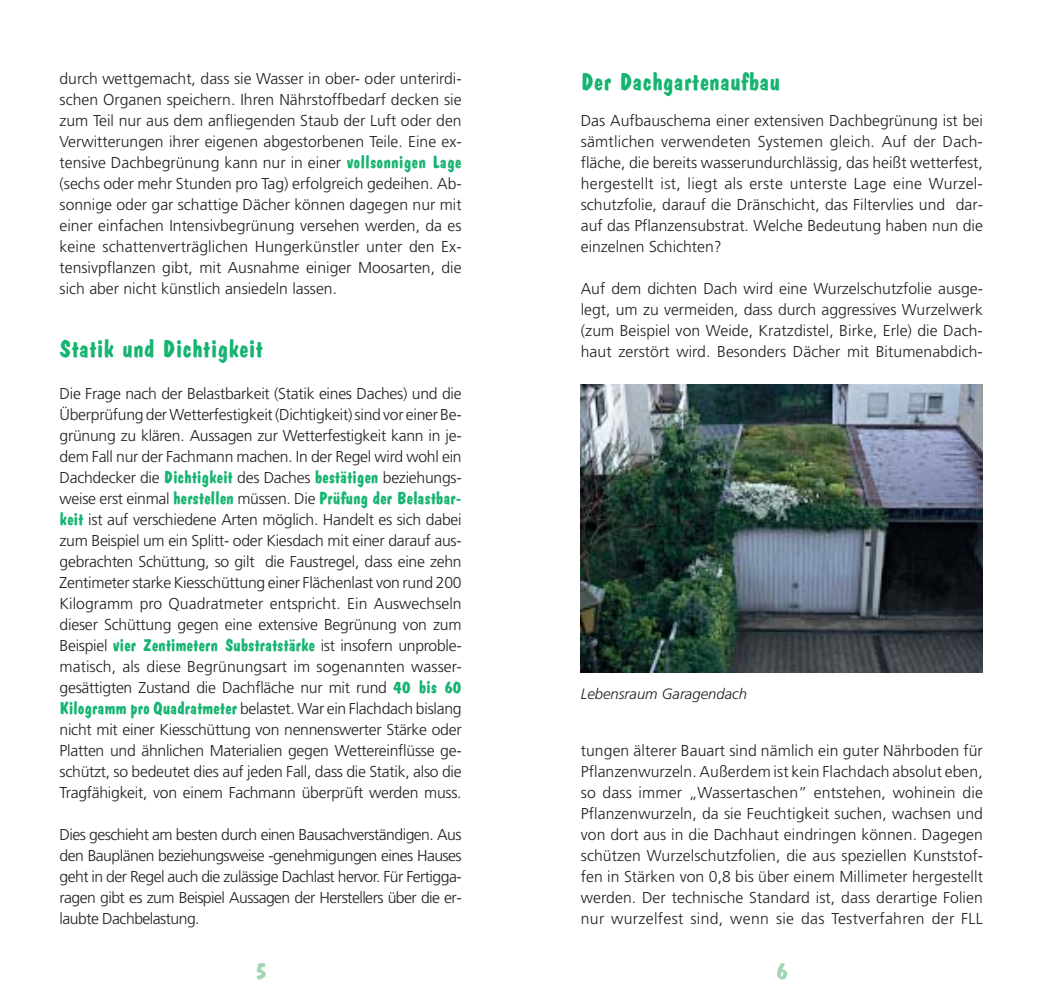
<style>
.page{position:relative;width:1042px;height:991px;background:#fff}
.page>*{position:absolute;margin:0;border:0;box-sizing:border-box;transform-origin:0 0}
.t1{font:700 24.5px "Dom Casual";color:#16b471}
.t2{font:700 24.5px "Dom Casual";color:#9fd5b1}
.t3{font:700 17.5px "Dom Casual";letter-spacing:-.015em;color:#16b471}
.t4{font:300 15.75px/21px "Frutiger";letter-spacing:-.015em;color:#231f1f;text-align:justify}
.t5{font:italic 300 14.88px "Frutiger";color:#231f1f}
.s1{font-family:"Dom Casual";font-weight:700;font-size:17.5px;color:#16b471}
.s2{font-family:"Frutiger";font-weight:300;font-size:15.75px;color:#231f1f}
</style>
<div class="page">
<img style="left:580px;top:384px;width:402px;height:288px">
<p class="t4" style="left:60px;top:69px;width:403px">durch wettgemacht, dass sie Wasser in ober- oder unterirdi&shy;schen Organen speichern. Ihren Nährstoffbedarf decken sie zum Teil nur aus dem anfliegenden Staub der Luft oder den Verwitterungen ihrer eigenen abgestorbenen Teile. Eine ex&shy;tensive Dachbegrünung kann nur in einer <span class="s1">vollsonnigen Lage </span>(sechs oder mehr Stunden pro Tag) erfolgreich gedeihen. Ab&shy;sonnige oder gar schattige Dächer können dagegen nur mit einer einfachen Intensivbegrünung versehen werden, da es keine schattenverträglichen Hungerkünstler unter den Ex&shy;tensivpflanzen gibt, mit Ausnahme einiger Moosarten, die sich aber nicht künstlich ansiedeln lassen.</p>
<h1 class="t1" style="left:60px;top:339px;width:205px">Statik und Dichtigkeit</h1>
<p class="t4" style="left:60px;top:384px;width:403px">Die Frage nach der Belastbarkeit (Statik eines Daches) und die Überprüfung der Wetterfestigkeit (Dichtigkeit) sind vor einer Be&shy;grünung zu klären. Aussagen zur Wetterfestigkeit kann in je&shy;dem Fall nur der Fachmann machen. In der Regel wird wohl ein Dachdecker die <span class="s1">Dichtigkeit</span> des Daches <span class="s1">bestätigen</span> beziehungs-</p>
<p class="t3" style="left:60px;top:491px;width:403px"><span class="s2">weise erst einmal</span> herstellen <span class="s2">müssen. Die</span> Prüfung der Belastbar-</p>
<p class="t4" style="left:60px;top:510px;width:403px"><span class="s1">keit</span> ist auf verschiedene Arten möglich. Handelt es sich dabei zum Beispiel um ein Splitt- oder Kiesdach mit einer darauf aus&shy;gebrachten Schüttung, so gilt die Faustregel, dass eine zehn Zentimeter starke Kiesschüttung einer Flächenlast von rund 200<br>Kilogramm pro Quadratmeter entspricht. Ein Auswechseln dieser Schüttung gegen eine extensive Begrünung von zum</p>
<p class="t3" style="left:60px;top:638px;width:403px"><span class="s2">Beispiel</span> vier Zentimetern Substratstärke <span class="s2">ist insofern unproble-</span></p>
<p class="t4" style="left:60px;top:657px;width:403px">matisch, als diese Begrünungsart im sogenannten wasser&shy;gesättigten Zustand die Dachfläche nur mit rund <span class="s1">40 bis 60<br>Kilogramm pro Quadratmeter</span> belastet. War ein Flachdach bislang nicht mit einer Kiesschüttung von nennenswerter Stärke oder Platten und ähnlichen Materialien gegen Wettereinflüsse ge&shy;schützt, so bedeutet dies auf jeden Fall, dass die Statik, also die Tragfähigkeit, von einem Fachmann überprüft werden muss.</p>
<p class="t4" style="left:60px;top:825px;width:403px">Dies geschieht am besten durch einen Bausachverständigen. Aus den Bauplänen beziehungsweise -genehmigungen eines Hauses geht in der Regel auch die zulässige Dachlast hervor. Für Fertigga&shy;ragen gibt es zum Beispiel Aussagen der Herstellers über die er&shy;laubte Dachbelastung.</p>
<h1 class="t1" style="left:580px;top:72px;width:201px">Der Dachgartenaufbau</h1>
<p class="t4" style="left:580px;top:111px;width:403px">Das Aufbauschema einer extensiven Dachbegrünung ist bei sämtlichen verwendeten Systemen gleich. Auf der Dach&shy;fläche, die bereits wasserundurchlässig, das heißt wetterfest, hergestellt ist, liegt als erste unterste Lage eine Wurzel&shy;schutzfolie, darauf die Dränschicht, das Filtervlies und dar&shy;auf das Pflanzensubstrat. Welche Bedeutung haben nun die einzelnen Schichten?</p>
<p class="t4" style="left:580px;top:279px;width:403px">Auf dem dichten Dach wird eine Wurzelschutzfolie ausge&shy;legt, um zu vermeiden, dass durch aggressives Wurzelwerk (zum Beispiel von Weide, Kratzdistel, Birke, Erle) die Dach&shy;haut zerstört wird. Besonders Dächer mit Bitumenabdich-</p>
<p class="t5" style="left:580px;top:687px;width:168px">Lebensraum Garagendach</p>
<p class="t4" style="left:580px;top:741px;width:403px">tungen älterer Bauart sind nämlich ein guter Nährboden für Pflanzenwurzeln. Außerdem ist kein Flachdach absolut eben, so dass immer „Wassertaschen” entstehen, wohinein die Pflanzenwurzeln, da sie Feuchtigkeit suchen, wachsen und von dort aus in die Dachhaut eindringen können. Dagegen schützen Wurzelschutzfolien, die aus speziellen Kunststof&shy;fen in Stärken von 0,8 bis über einem Millimeter hergestellt werden. Der technische Standard ist, dass derartige Folien nur wurzelfest sind, wenn sie das Testverfahren der FLL</p>
<h1 class="t2" style="left:256px;top:961px;width:12px">5</h1>
<h1 class="t2" style="left:777px;top:961px;width:12px">6</h1>
</div>
